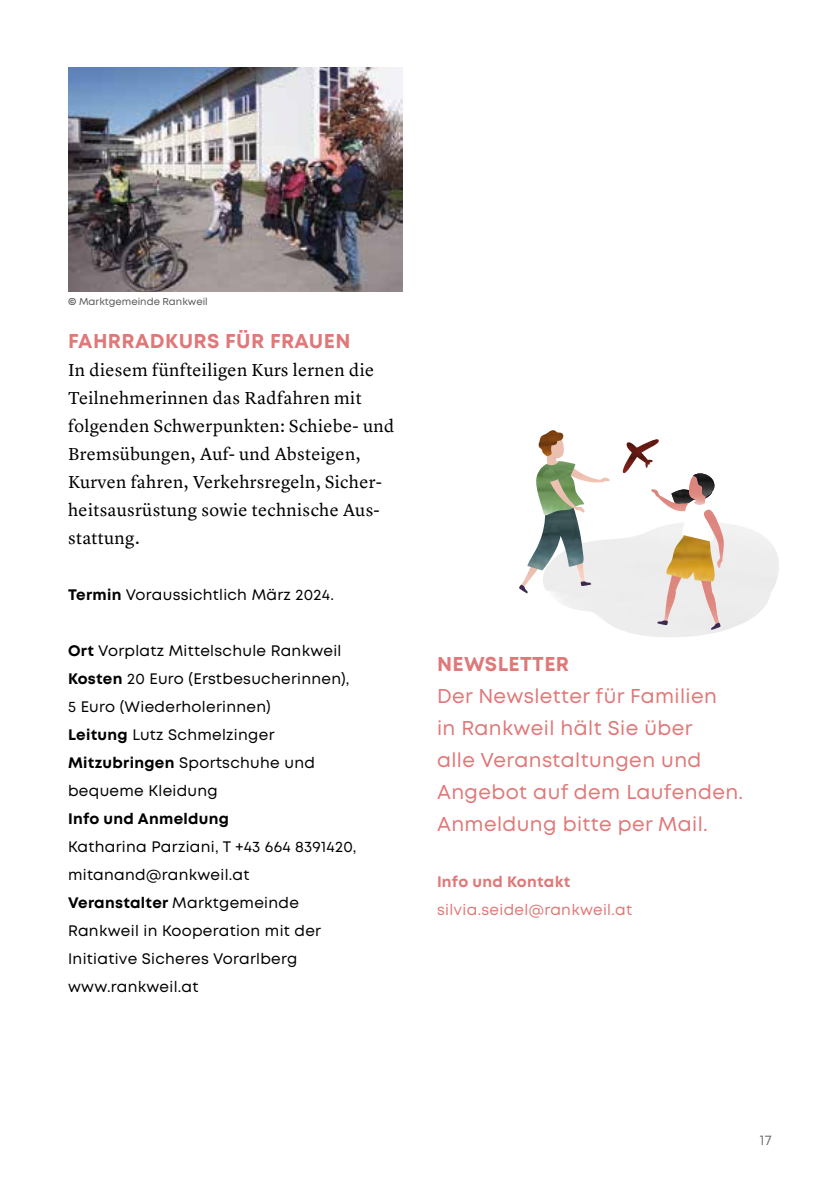
<style>
.page{position:relative;width:840px;height:1191px;background:#fff}
.page>*{position:absolute;margin:0;border:0;box-sizing:border-box;transform-origin:0 0}
.t1{font:20px/32px "Mont";letter-spacing:.02em;color:#e07879}
.t2{font:700 20px "Mont";letter-spacing:.02em;color:#e07879}
.t3{font:18px/28px "Lyon Text";letter-spacing:.02em;color:#000}
.t4{font:15.2px/28px "Mont";letter-spacing:.02em;color:#000}
.t5{font:15.2px "Mont";letter-spacing:.02em;color:#e07879}
.t6{font:700 15.2px "Mont";letter-spacing:.02em;color:#000}
.t7{font:700 15.2px "Mont";letter-spacing:.015em;color:#e07879}
.t8{font:14px "Mont";color:#706f6f}
.t9{font:10px "Mont";color:#575756}
.s1{font-weight:700}
</style>
<div class="page">
<img style="left:585px;top:475px;width:25px;height:8px">
<img style="left:563px;top:543px;width:21px;height:42px">
<svg style="left:580px;top:581px;width:11px;height:5px"></svg>
<img style="left:522px;top:570px;width:34px;height:18px">
<svg style="left:519px;top:584px;width:9px;height:9px"></svg>
<img style="left:663px;top:562px;width:24px;height:62px">
<svg style="left:657px;top:620px;width:10px;height:5px"></svg>
<svg style="left:698px;top:568px;width:22px;height:62px"></svg>
<img style="left:527px;top:515px;width:56px;height:55px">
<img style="left:546px;top:434px;width:18px;height:27px">
<img style="left:536px;top:461px;width:48px;height:54px">
<img style="left:546px;top:473px;width:39px;height:39px">
<img style="left:542px;top:467px;width:16px;height:16px">
<img style="left:666px;top:529px;width:49px;height:52px">
<img style="left:651px;top:489px;width:20px;height:19px">
<img style="left:702px;top:515px;width:22px;height:53px">
<svg style="left:671px;top:476px;width:43px;height:66px"></svg>
<img style="left:693px;top:473px;width:21px;height:23px">
<img style="left:538px;top:430px;width:25px;height:26px">
<img style="left:622px;top:439px;width:36px;height:35px">
<img style="left:68px;top:68px;width:335px;height:224px">
<p class="t9" style="left:68px;top:295px;width:141px"><span class="s1">©</span> Marktgemeinde Rankweil</p>
<h1 class="t2" style="left:68px;top:328px;width:284px">FAHRRADKURS FÜR FRAUEN</h1>
<p class="t3" style="left:68px;top:355px;width:327px">In diesem fünfteiligen Kurs lernen die Teilnehmerinnen das Radfahren mit folgenden Schwerpunkten: Schiebe- und Bremsübungen, Auf- und Absteigen, Kurven fahren, Verkehrsregeln, Sicher&shy;heitsausrüstung sowie technische Aus&shy;stattung.</p>
<p class="t4" style="left:68px;top:581px;width:267px"><span class="s1">Termin</span> Voraussichtlich März 2024.</p>
<p class="t4" style="left:68px;top:637px;width:283px"><span class="s1">Ort</span> Vorplatz Mittelschule Rankweil<br><span class="s1">Kosten</span> 20 Euro (Erstbesucherinnen),<br>5 Euro (Wiederholerinnen)<br><span class="s1">Leitung</span> Lutz Schmelzinger<br><span class="s1">Mitzubringen</span> Sportschuhe und bequeme Kleidung</p>
<p class="t6" style="left:68px;top:809px;width:162px">Info und Anmeldung</p>
<p class="t4" style="left:68px;top:833px;width:289px">Katharina Parziani, T +43 664 8391420, mitanand@rankweil.at<br><span class="s1">Veranstalter</span> Marktgemeinde<br>Rankweil in Kooperation mit der<br>Initiative Sicheres Vorarlberg www.rankweil.at</p>
<h1 class="t2" style="left:437px;top:651px;width:134px">NEWSLETTER</h1>
<h1 class="t1" style="left:437px;top:680px;width:307px">Der Newsletter für Familien<br>in Rankweil hält Sie über<br>alle Veranstaltungen und<br>Angebot auf dem Laufenden.<br>Anmeldung bitte per Mail.</h1>
<p class="t7" style="left:437px;top:871px;width:135px">Info und Kontakt</p>
<p class="t5" style="left:437px;top:899px;width:196px">silvia.seidel@rankweil.at</p>
<p class="t8" style="left:759px;top:1131px;width:14px">17</p>
</div>
